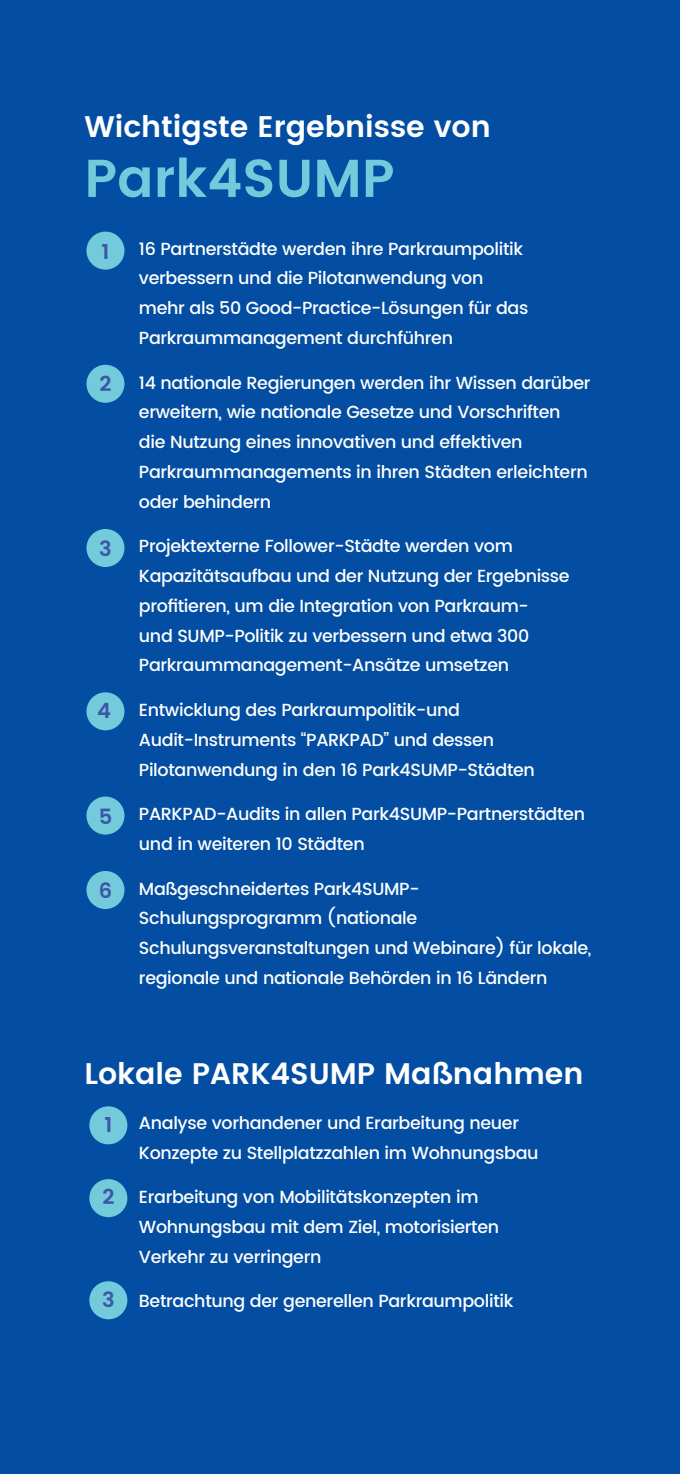
<style>
.page{position:relative;width:680px;height:1474px;background:#fff}
.page>*{position:absolute;margin:0;border:0;box-sizing:border-box;transform-origin:0 0}
.t1{font:600 53.2px "Poppins";color:#73cadb}
.t2{font:600 29.75px "Poppins";color:#fff}
.t3{font:600 21px "Poppins";color:#3b57a5}
.t4{font:500 17.5px/29.8px "Poppins";letter-spacing:-.02em;color:#fff}
</style>
<div class="page">
<div style="left:0;top:0;width:680px;height:1473px;background:#034ea2"></div>
<div style="left:86px;top:232px;width:38px;height:38px;background:#73cadb;border-radius:50%"></div>
<div style="left:86px;top:365px;width:38px;height:38px;background:#73cadb;border-radius:50%"></div>
<div style="left:86px;top:529px;width:38px;height:38px;background:#73cadb;border-radius:50%"></div>
<div style="left:86px;top:692px;width:38px;height:38px;background:#73cadb;border-radius:50%"></div>
<div style="left:86px;top:796px;width:38px;height:38px;background:#73cadb;border-radius:50%"></div>
<div style="left:86px;top:871px;width:38px;height:38px;background:#73cadb;border-radius:50%"></div>
<div style="left:89px;top:1106px;width:38px;height:38px;background:#73cadb;border-radius:50%"></div>
<div style="left:89px;top:1179px;width:38px;height:38px;background:#73cadb;border-radius:50%"></div>
<div style="left:89px;top:1281px;width:38px;height:38px;background:#73cadb;border-radius:50%"></div>
<h2 class="t2" style="left:84px;top:105px;width:408px">Wichtigste Ergebnisse von</h2>
<h1 class="t1" style="left:84px;top:138px;width:312px">Park4SUMP</h1>
<p class="t3" style="left:101px;top:236px;width:10px">1</p>
<p class="t3" style="left:99px;top:367px;width:14px">2</p>
<p class="t3" style="left:99px;top:533px;width:14px">3</p>
<p class="t3" style="left:97px;top:695px;width:15px">4</p>
<p class="t3" style="left:99px;top:800px;width:15px">5</p>
<p class="t3" style="left:99px;top:875px;width:15px">6</p>
<p class="t4" style="left:139px;top:234px;width:391px">16 Partnerstädte werden ihre Parkraumpolitik verbessern und die Pilotanwendung von mehr als 50 Good-Practice-Lösungen für das Parkraummanagement durchführen</p>
<p class="t4" style="left:139px;top:368px;width:453px">14 nationale Regierungen werden ihr Wissen darüber erweitern, wie nationale Gesetze und Vorschriften die Nutzung eines innovativen und effektiven Parkraummanagements in ihren Städten erleichtern oder behindern</p>
<p class="t4" style="left:139px;top:531px;width:432px">Projektexterne Follower-Städte werden vom Kapazitätsaufbau und der Nutzung der Ergebnisse profitieren, um die Integration von Parkraum-<br>und SUMP-Politik zu verbessern und etwa 300<br>Parkraummanagement-Ansätze umsetzen</p>
<p class="t4" style="left:139px;top:695px;width:397px">Entwicklung des Parkraumpolitik-und<br>Audit-Instruments “PARKPAD” und dessen<br>Pilotanwendung in den 16 Park4SUMP-Städten</p>
<p class="t4" style="left:139px;top:799px;width:447px">PARKPAD-Audits in allen Park4SUMP-Partnerstädten und in weiteren 10 Städten</p>
<p class="t4" style="left:139px;top:874px;width:454px">Maßgeschneidertes Park4SUMP-Schulungsprogramm (nationale Schulungsveranstaltungen und Webinare) für lokale, regionale und nationale Behörden in 16 Ländern</p>
<h2 class="t2" style="left:84px;top:1051px;width:500px">Lokale PARK4SUMP Maßnahmen</h2>
<p class="t4" style="left:139px;top:1108px;width:401px">Analyse vorhandener und Erarbeitung neuer<br>Konzepte zu Stellplatzzahlen im Wohnungsbau</p>
<p class="t4" style="left:139px;top:1182px;width:362px">Erarbeitung von Mobilitätskonzepten im<br>Wohnungsbau mit dem Ziel, motorisierten<br>Verkehr zu verringern</p>
<p class="t4" style="left:139px;top:1286px;width:376px">Betrachtung der generellen Parkraumpolitik</p>
<p class="t3" style="left:104px;top:1108px;width:10px">1</p>
<p class="t3" style="left:102px;top:1180px;width:14px">2</p>
<p class="t3" style="left:102px;top:1283px;width:14px">3</p>
</div>
